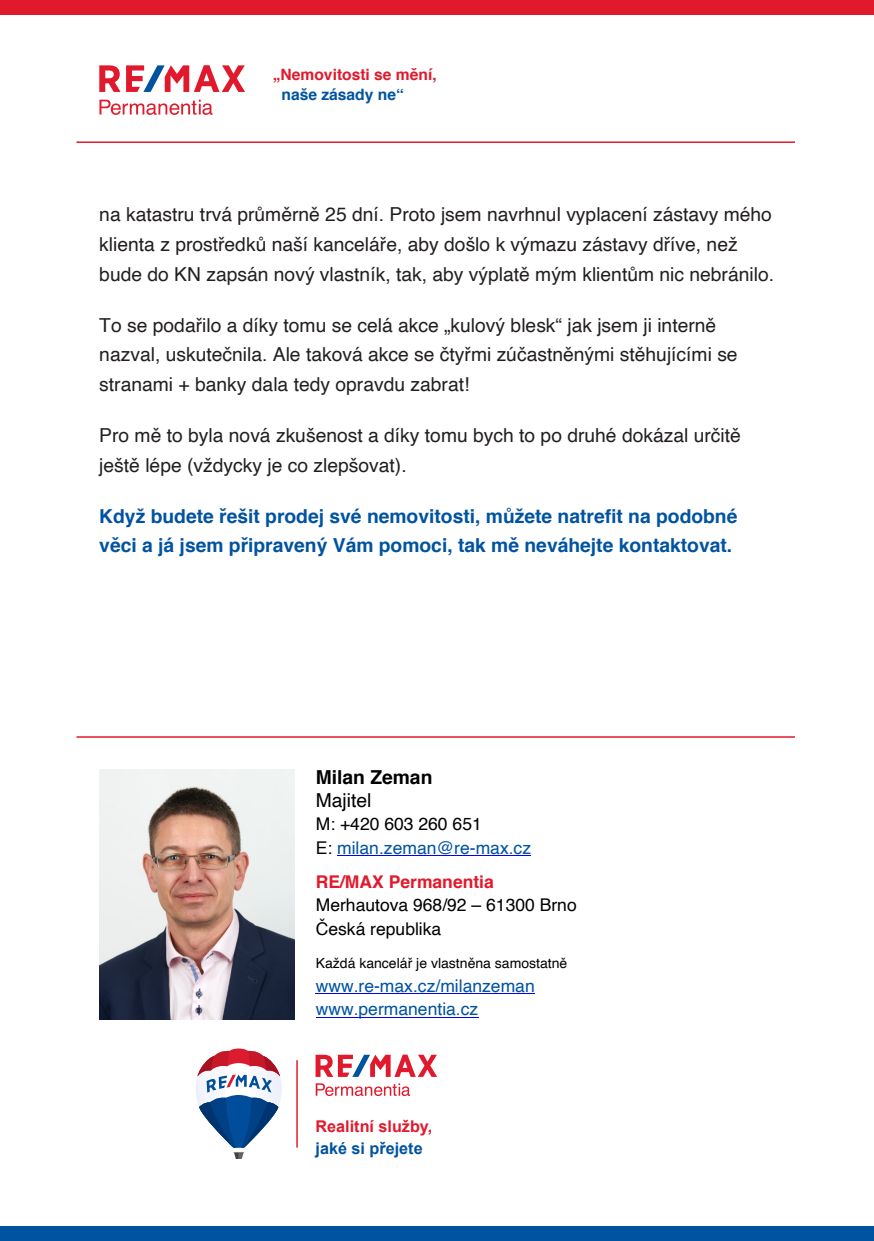
<style>
.page{position:relative;width:874px;height:1241px;background:#fff}
.page>*{position:absolute;margin:0;border:0;box-sizing:border-box;transform-origin:0 0}
.t1{font:19.25px/29.8px "Helvetica";color:#231f20}
.t2{font:700 19.25px/29.8px "Helvetica";color:#0053a1}
.t3{font:700 19.25px "Helvetica";color:#000}
.t4{font:19.25px "Helvetica";color:#000}
.t5{font:17.5px/23.4px "Helvetica";color:#0053a1}
.t6{font:17.5px/23.4px "Helvetica";color:#000}
.t7{font:700 17.5px "Helvetica";color:#e1192c}
.t8{font:700 16.1px "Arial";color:#e1192c}
.t9{font:700 16.1px "Arial";color:#0053a1}
.t10{font:700 15.58px "Helvetica";color:#e1192c}
.t11{font:700 15.58px "Helvetica";color:#0053a1}
.t12{font:14px "Helvetica";color:#000}
.s1{color:#000}
</style>
<div class="page">
<div style="left:0;top:0;width:873px;height:15px;background:#e1192c"></div>
<div style="left:0;top:1225px;width:873px;height:15px;background:#0053a1"></div>
<svg style="left:99px;top:65px;width:146px;height:27px"></svg>
<svg style="left:99px;top:100px;width:113px;height:15px"></svg>
<hr style="left:76px;top:141px;width:718px;height:2px;background:#e1192c">
<svg style="left:196px;top:1048px;width:86px;height:111px"></svg>
<hr style="left:296px;top:1059px;width:1px;height:88px;background:#e1192c">
<svg style="left:315px;top:1054px;width:122px;height:22px"></svg>
<svg style="left:315px;top:1083px;width:95px;height:12px"></svg>
<img style="left:99px;top:769px;width:196px;height:250px">
<hr style="left:337px;top:855px;width:194px;height:1px;background:#00f">
<hr style="left:315px;top:993px;width:219px;height:1px;background:#00f">
<hr style="left:315px;top:1016px;width:163px;height:1px;background:#00f">
<hr style="left:76px;top:736px;width:718px;height:1px;background:#e1192c">
<p class="t10" style="left:273px;top:68px;width:165px">„Nemovitosti se mění,</p>
<p class="t11" style="left:281px;top:89px;width:124px">naše zásady ne“</p>
<p class="t1" style="left:99px;top:201px;width:676px">na katastru trvá průměrně 25 dní. Proto jsem navrhnul vyplacení zástavy mého klienta z prostředků naší kanceláře, aby došlo k výmazu zástavy dříve, než bude do KN zapsán nový vlastník, tak, aby výplatě mým klientům nic nebránilo.</p>
<p class="t1" style="left:99px;top:311px;width:639px">To se podařilo a díky tomu se celá akce „kulový blesk“ jak jsem ji interně nazval, uskutečnila. Ale taková akce se čtyřmi zúčastněnými stěhujícími se stranami + banky dala tedy opravdu zabrat!</p>
<p class="t1" style="left:99px;top:421px;width:642px">Pro mě to byla nová zkušenost a díky tomu bych to po druhé dokázal určitě ještě lépe (vždycky je co zlepšovat).</p>
<p class="t2" style="left:99px;top:502px;width:639px">Když budete řešit prodej své nemovitosti, můžete natrefit na podobné věci a já jsem připravený Vám pomoci, tak mě neváhejte kontaktovat.</p>
<p class="t3" style="left:315px;top:769px;width:118px">Milan Zeman</p>
<p class="t4" style="left:315px;top:792px;width:57px">Majitel</p>
<p class="t5" style="left:315px;top:813px;width:217px"><span class="s1">M: +420 603 260 651<br>E:</span> milan.zeman@re-max.cz</p>
<p class="t7" style="left:315px;top:874px;width:179px">RE/MAX Permanentia</p>
<p class="t6" style="left:315px;top:894px;width:262px">Merhautova 968/92 – 61300 Brno<br>Česká republika</p>
<p class="t12" style="left:315px;top:957px;width:253px">Každá kancelář je vlastněna samostatně</p>
<p class="t5" style="left:315px;top:974px;width:220px">www.re-max.cz/milanzeman www.permanentia.cz</p>
<p class="t8" style="left:315px;top:1119px;width:118px">Realitní služby,</p>
<p class="t9" style="left:315px;top:1141px;width:109px">jaké si přejete</p>
</div>
